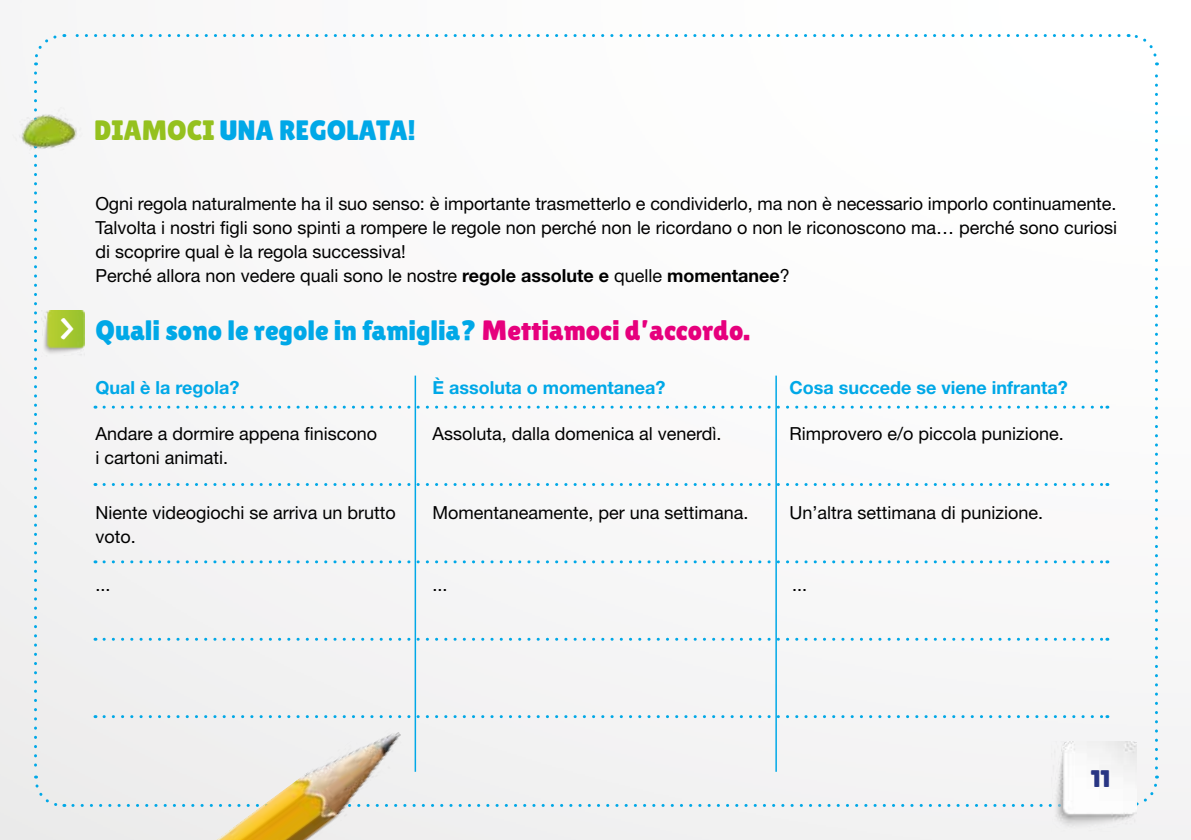
<style>
.page{position:relative;width:1191px;height:840px;background:#fff}
.page>*{position:absolute;margin:0;border:0;box-sizing:border-box;transform-origin:0 0}
.t1{font:36px "Lilita One";color:#fff}
.t2{font:28px "Lilita One";color:#00a8e7}
.t3{font:24px "Lilita One";color:#283583}
.t4{font:18px/24px "Helvetica Neue";color:#000}
.t5{font:700 18px "Helvetica Neue";color:#00a8e7}
.s1{color:#95c11f}
.s2{font-weight:700}
.s3{color:#e6007d}
</style>
<div class="page">
<img style="left:0;top:34px;width:1191px;height:805px">
<div style="left:73px;top:775px;width:1086px;height:32px;background:#f2f2f2"></div>
<svg style="left:1128px;top:34px;width:30px;height:733px"></svg>
<svg style="left:32px;top:34px;width:1087px;height:31px"></svg>
<div style="left:33px;top:73px;width:32px;height:735px;background:#f2f2f2"></div>
<img style="left:1051px;top:740px;width:85px;height:91px">
<svg style="left:104px;top:405px;width:1003px;height:3px"></svg>
<hr style="left:414px;top:375px;width:2px;height:396px;background:#00a8e7">
<hr style="left:775px;top:375px;width:2px;height:396px;background:#00a8e7">
<svg style="left:104px;top:482px;width:1003px;height:3px"></svg>
<svg style="left:104px;top:560px;width:1003px;height:3px"></svg>
<svg style="left:104px;top:637px;width:1003px;height:3px"></svg>
<svg style="left:104px;top:714px;width:1003px;height:3px"></svg>
<img style="left:0;top:80px;width:89px;height:95px">
<img style="left:42px;top:310px;width:43px;height:46px">
<img style="left:216px;top:714px;width:205px;height:125px">
<h2 class="t2" style="left:94px;top:114px;width:323px"><span class="s1">DIAMOCI</span> UNA REGOLATA!</h2>
<h1 class="t1" style="left:59px;top:308px;width:18px">&gt;</h1>
<p class="t4" style="left:95px;top:191px;width:1023px">Ogni regola naturalmente ha il suo senso: è importante trasmetterlo e condividerlo, ma non è necessario imporlo continuamente.<br>Talvolta i nostri figli sono spinti a rompere le regole non perché non le ricordano o non le riconoscono ma… perché sono curiosi di scoprire qual è la regola successiva!<br>Perché allora non vedere quali sono le nostre <span class="s2">regole assolute e</span> quelle <span class="s2">momentanee</span>?</p>
<h2 class="t2" style="left:95px;top:314px;width:656px">Quali sono le regole in famiglia? <span class="s3">Mettiamoci d’accordo.</span></h2>
<p class="t5" style="left:95px;top:376px;width:145px">Qual è la regola?</p>
<p class="t4" style="left:95px;top:421px;width:283px">Andare a dormire appena finiscono i cartoni animati.</p>
<p class="t4" style="left:432px;top:421px;width:291px">Assoluta, dalla domenica al venerdì.</p>
<p class="t4" style="left:789px;top:421px;width:276px">Rimprovero e/o piccola punizione.</p>
<p class="t5" style="left:432px;top:376px;width:234px">È assoluta o momentanea?</p>
<p class="t5" style="left:789px;top:376px;width:280px">Cosa succede se viene infranta?</p>
<p class="t4" style="left:95px;top:500px;width:302px">Niente videogiochi se arriva un brutto voto.</p>
<p class="t4" style="left:432px;top:500px;width:317px">Momentaneamente, per una settimana.</p>
<p class="t4" style="left:789px;top:500px;width:255px">Un’altra settimana di punizione.</p>
<p class="t4" style="left:95px;top:572px;width:17px">...</p>
<p class="t4" style="left:432px;top:572px;width:17px">...</p>
<p class="t4" style="left:792px;top:572px;width:17px">...</p>
<h3 class="t3" style="left:1090px;top:764px;width:21px">11</h3>
</div>
